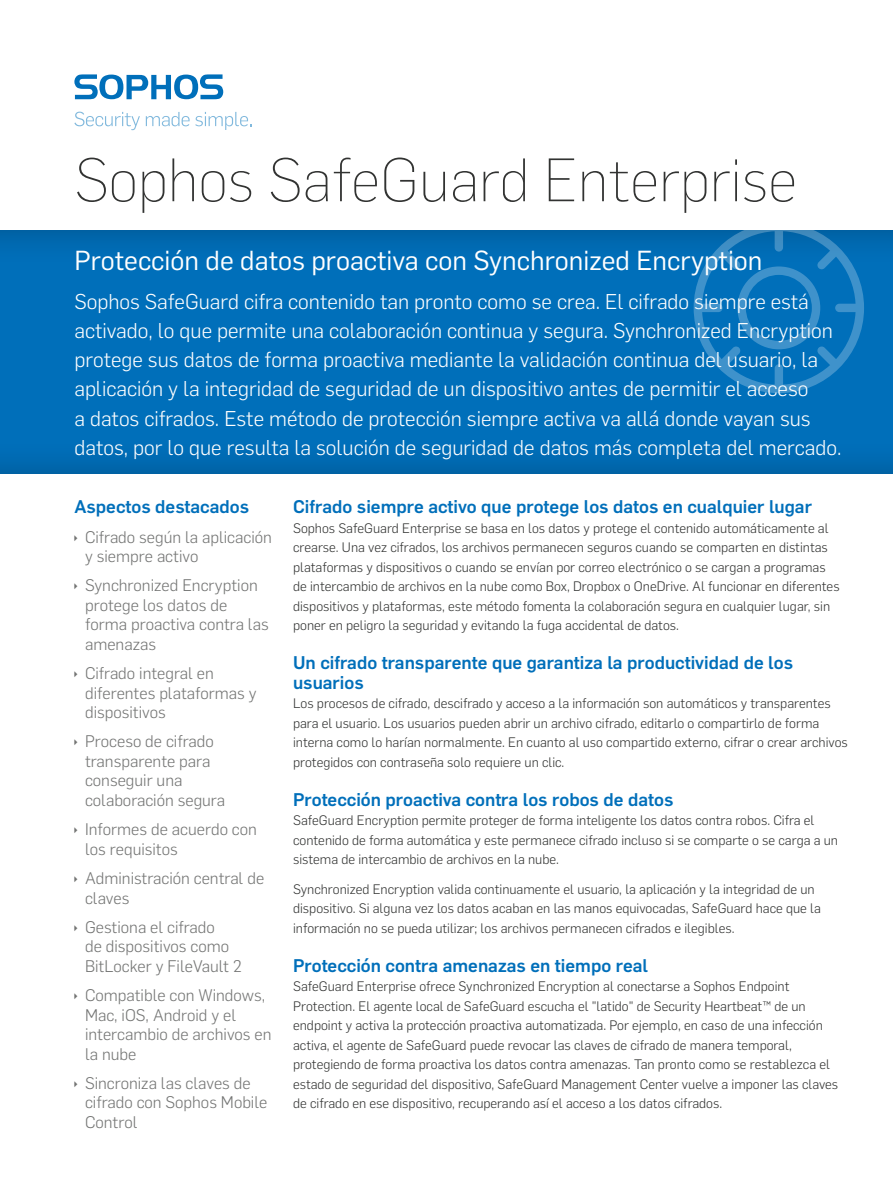
<style>
.page{position:relative;width:893px;height:1191px;background:#fff}
.page>*{position:absolute;margin:0;border:0;box-sizing:border-box;transform-origin:0 0}
.Title_2{font:200 60px "Flama";color:#323332}
.Intro_subheading{font:27px "Flama";color:#fff}
.Intro_copy{font:300 21px/29.2px "Flama";color:#fff}
.Subheading_1{font:500 18px/19.5px "Flama";color:#006fba}
.t1{font:300 16.5px/19.5px "Flama";color:#737473}
.Body_Copy{font:300 13.5px/19.5px "Flama";color:#323332}
</style>
<div class="page">
<div style="left:0;top:229px;width:893px;height:246px;background:#231f20;opacity:.3"></div>
<svg style="left:694px;top:229px;width:170px;height:164px;background:#1177bc"></svg>
<svg style="left:74px;top:112px;width:66px;height:18px"></svg>
<svg style="left:146px;top:112px;width:105px;height:18px"></svg>
<svg style="left:74px;top:74px;width:149px;height:25px"></svg>
<p class="Title_2" style="left:74px;top:140px;width:724px">Sophos SafeGuard Enterprise</p>
<p class="Intro_subheading" style="left:74px;top:241px;width:690px">Protección de datos proactiva con Synchronized Encryption</p>
<p class="Intro_copy" style="left:74px;top:285px;width:769px">Sophos SafeGuard cifra contenido tan pronto como se crea. El cifrado siempre está activado, lo que permite una colaboración continua y segura. Synchronized Encryption protege sus datos de forma proactiva mediante la validación continua del usuario, la aplicación y la integridad de seguridad de un dispositivo antes de permitir el acceso<br>a datos cifrados. Este método de protección siempre activa va allá donde vayan sus datos, por lo que resulta la solución de seguridad de datos más completa del mercado.</p>
<p class="Subheading_1" style="left:74px;top:496px;width:176px">Aspectos destacados</p>
<p class="t1" style="left:85px;top:526px;width:188px">Cifrado según la aplicación y siempre activo</p>
<p class="t1" style="left:85px;top:575px;width:185px">Synchronized Encryption protege los datos de forma proactiva contra las amenazas</p>
<p class="t1" style="left:85px;top:662px;width:173px">Cifrado integral en diferentes plataformas y dispositivos</p>
<p class="t1" style="left:85px;top:731px;width:142px">Proceso de cifrado transparente para conseguir una colaboración segura</p>
<p class="t1" style="left:85px;top:818px;width:173px">Informes de acuerdo con los requisitos</p>
<p class="t1" style="left:85px;top:867px;width:181px">Administración central de claves</p>
<p class="t1" style="left:85px;top:916px;width:158px">Gestiona el cifrado<br>de dispositivos como<br>BitLocker y FileVault 2</p>
<p class="t1" style="left:85px;top:984px;width:188px">Compatible con Windows,<br>Mac, iOS, Android y el intercambio de archivos en la nube</p>
<p class="t1" style="left:85px;top:1072px;width:184px">Sincroniza las claves de cifrado con Sophos Mobile<br>Control</p>
<p class="Subheading_1" style="left:293px;top:496px;width:520px">Cifrado siempre activo que protege los datos en cualquier lugar</p>
<p class="Body_Copy" style="left:293px;top:517px;width:548px">Sophos SafeGuard Enterprise se basa en los datos y protege el contenido automáticamente al crearse. Una vez cifrados, los archivos permanecen seguros cuando se comparten en distintas plataformas y dispositivos o cuando se envían por correo electrónico o se cargan a programas de intercambio de archivos en la nube como Box, Dropbox o OneDrive. Al funcionar en diferentes dispositivos y plataformas, este método fomenta la colaboración segura en cualquier lugar, sin poner en peligro la seguridad y evitando la fuga accidental de datos.</p>
<p class="Subheading_1" style="left:293px;top:652px;width:501px">Un cifrado transparente que garantiza la productividad de los usuarios</p>
<p class="Body_Copy" style="left:293px;top:693px;width:556px">Los procesos de cifrado, descifrado y acceso a la información son automáticos y transparentes para el usuario. Los usuarios pueden abrir un archivo cifrado, editarlo o compartirlo de forma interna como lo harían normalmente. En cuanto al uso compartido externo, cifrar o crear archivos protegidos con contraseña solo requiere un clic.</p>
<p class="Subheading_1" style="left:293px;top:788px;width:382px">Protección proactiva contra los robos de datos</p>
<p class="Body_Copy" style="left:293px;top:810px;width:546px">SafeGuard Encryption permite proteger de forma inteligente los datos contra robos. Cifra el contenido de forma automática y este permanece cifrado incluso si se comparte o se carga a un sistema de intercambio de archivos en la nube.</p>
<p class="Body_Copy" style="left:293px;top:878px;width:529px">Synchronized Encryption valida continuamente el usuario, la aplicación y la integridad de un dispositivo. Si alguna vez los datos acaban en las manos equivocadas, SafeGuard hace que la información no se pueda utilizar; los archivos permanecen cifrados e ilegibles.</p>
<p class="Subheading_1" style="left:293px;top:954px;width:356px">Protección contra amenazas en tiempo real</p>
<p class="Body_Copy" style="left:293px;top:976px;width:547px">SafeGuard Enterprise ofrece Synchronized Encryption al conectarse a Sophos Endpoint Protection. El agente local de SafeGuard escucha el "latido" de Security Heartbeat™ de un endpoint y activa la protección proactiva automatizada. Por ejemplo, en caso de una infección activa, el agente de SafeGuard puede revocar las claves de cifrado de manera temporal, protegiendo de forma proactiva los datos contra amenazas. Tan pronto como se restablezca el estado de seguridad del dispositivo, SafeGuard Management Center vuelve a imponer las claves de cifrado en ese dispositivo, recuperando así el acceso a los datos cifrados.</p>
</div>
